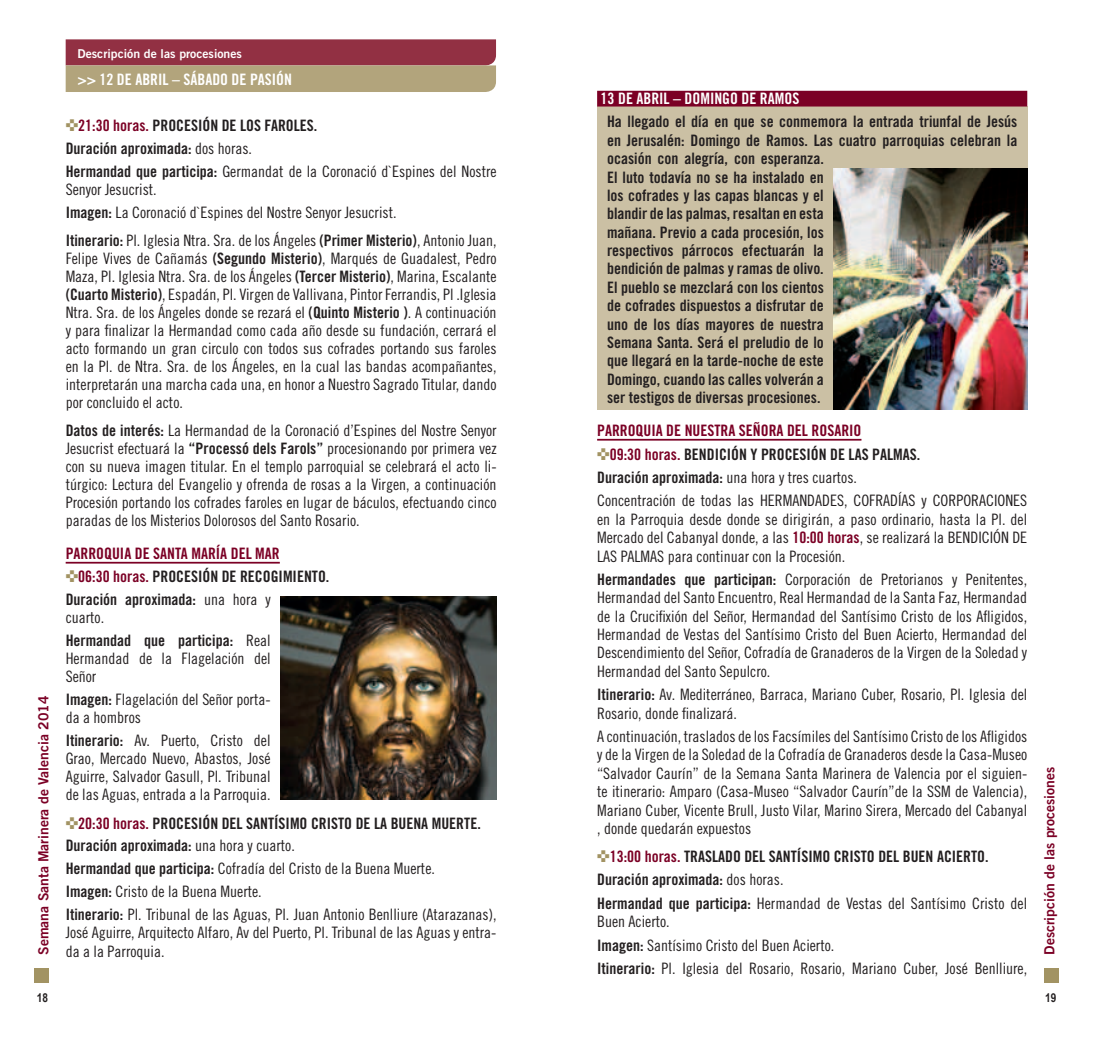
<style>
.page{position:relative;width:1095px;height:1045px;background:#fff}
.page>*{position:absolute;margin:0;border:0;box-sizing:border-box;transform-origin:0 0}
.t1{font:15.75px/18px "Trade Gothic Cond Eighteen";color:#231f20}
.t2{font:15.75px/18.4px "Trade Gothic Bold Cond Twenty";color:#231f20}
.t3{font:15.75px/23.3px "Trade Gothic Bold Cond Twenty";color:#7b0025}
.t4{font:15.75px "Trade Gothic Bold Cond Twenty";color:#fff}
.t5{font:14px "Trade Gothic Bold Two";color:#7b0025}
.t6{font:12.25px "Trade Gothic Bold Two";color:#fff}
.t7{font:700 12.25px "Arial Narrow";color:#231f20}
.s1{color:#a29363}
.s2{color:#7b0025}
.s3{font-family:"Trade Gothic Cond Eighteen"}
.s4{font-family:"Trade Gothic Bold Cond Twenty"}
.s5{color:#231f20}
.s6{font-family:"Trade Gothic Bold Cond Twenty";color:#7b0025}
</style>
<div class="page">
<div style="left:34px;top:968px;width:14px;height:15px;background:#a29363"></div>
<div style="left:1043px;top:968px;width:15px;height:15px;background:#a29363"></div>
<svg style="left:66px;top:39px;width:430px;height:53px;background:#a36c61"></svg>
<div style="left:597px;top:106px;width:430px;height:303px;background:#cbc0a4"></div>
<div style="left:597px;top:91px;width:430px;height:15px;background:#7b0025"></div>
<hr style="left:597px;top:439px;width:264px;height:1px;background:#7b0025">
<img style="left:833px;top:168px;width:194px;height:241px">
<hr style="left:66px;top:562px;width:214px;height:1px;background:#7b0025">
<img style="left:280px;top:597px;width:216px;height:202px">
<p class="t5" style="left:35px;top:954px;width:260px;rotate:-90deg">Semana Santa Marinera de Valencia 2014</p>
<p class="t6" style="left:78px;top:46px;width:166px">Descripción de las procesiones</p>
<p class="t4" style="left:78px;top:69px;width:216px">&gt;&gt; 12 DE ABRIL – SÁBADO DE PASIÓN</p>
<p class="t2" style="left:66px;top:113px;width:253px;line-height:22.9px"><span class="s1">✜</span><span class="s2">21:30 horas.</span> PROCESIÓN DE LOS FAROLES.<br>Duración aproximada: <span class="s3">dos horas.</span></p>
<p class="t1" style="left:66px;top:162px;width:432px"><span class="s4">Hermandad que participa:</span> Germandat de la Coronació d`Espines del Nostre<br>Senyor Jesucrist.</p>
<p class="t1" style="left:66px;top:198px;width:432px;line-height:28px"><span class="s4">Imagen:</span> La Coronació d`Espines del Nostre Senyor Jesucrist.<br><span class="s4">Itinerario:</span> Pl. Iglesia Ntra. Sra. de los Ángeles <span class="s4">(Primer Misterio)</span>, Antonio Juan,</p>
<p class="t1" style="left:66px;top:249px;width:432px;text-align:justify">Felipe Vives de Cañamás <span class="s4">(Segundo Misterio)</span>, Marqués de Guadalest, Pedro Maza, Pl. Iglesia Ntra. Sra. de los Ángeles <span class="s4">(Tercer Misterio)</span>, Marina, Escalante <span class="s4">(Cuarto Misterio)</span>, Espadán, Pl. Virgen de Vallivana, Pintor Ferrandis, Pl .Iglesia Ntra. Sra. de los Ángeles donde se rezará el <span class="s4">(Quinto Misterio )</span>. A continuación y para finalizar la Hermandad como cada año desde su fundación, cerrará el acto formando un gran circulo con todos sus cofrades portando sus faroles en la Pl. de Ntra. Sra. de los Ángeles, en la cual las bandas acompañantes, interpretarán una marcha cada una, en honor a Nuestro Sagrado Titular, dando por concluido el acto.</p>
<p class="t1" style="left:66px;top:421px;width:432px;text-align:justify"><span class="s4">Datos de interés:</span> La Hermandad de la Coronació d’Espines del Nostre Senyor Jesucrist efectuará la <span class="s4">“Processó dels Farols”</span> procesionando por primera vez con su nueva imagen titular. En el templo parroquial se celebrará el acto li&shy;túrgico: Lectura del Evangelio y ofrenda de rosas a la Virgen, a continuación Procesión portando los cofrades faroles en lugar de báculos, efectuando cinco paradas de los Misterios Dolorosos del Santo Rosario.</p>
<p class="t2" style="left:66px;top:542px;width:265px;line-height:23.1px"><span class="s2">PARROQU IA DE SANTA MARÍA DEL MAR<br></span><span class="s1">✜</span><span class="s2">06:30 horas.</span> PROCESIÓN DE RECOGIMIENTO.<br>Duración aproximada: <span class="s3">una hora y</span></p>
<p class="t1" style="left:66px;top:608px;width:40px">cuarto.</p>
<p class="t2" style="left:66px;top:631px;width:206px">Hermandad que participa: <span class="s3">Real</span></p>
<p class="t1" style="left:66px;top:649px;width:206px">Hermandad de la Flagelación del<br>Señor</p>
<p class="t1" style="left:66px;top:690px;width:206px"><span class="s4">Imagen:</span> Flagelación del Señor porta&shy;da a hombros</p>
<p class="t1" style="left:66px;top:731px;width:206px;text-align:justify"><span class="s4">Itinerario:</span> Av. Puerto, Cristo del Grao, Mercado Nuevo, Abastos, José Aguirre, Salvador Gasull, Pl. Tribunal de las Aguas, entrada a la Parroquia.</p>
<p class="t2" style="left:66px;top:811px;width:416px;line-height:22.9px"><span class="s1">✜</span><span class="s2">20:30 horas.</span> PROCESIÓN DEL SANTÍSIMO CRISTO DE LA BUENA MUERTE.<br>Duración aproximada: <span class="s3">una hora y cuarto.</span></p>
<p class="t1" style="left:66px;top:857px;width:432px;line-height:22.9px"><span class="s4">Hermandad que participa:</span> Cofradía del Cristo de la Buena Muerte.<br><span class="s4">Imagen:</span> Cristo de la Buena Muerte.<br><span class="s4">Itinerario:</span> Pl. Tribunal de las Aguas, Pl. Juan Antonio Benlliure (Atarazanas),</p>
<p class="t1" style="left:66px;top:923px;width:432px">José Aguirre, Arquitecto Alfaro, Av del Puerto, Pl. Tribunal de las Aguas y entra&shy;da a la Parroquia.</p>
<p class="t4" style="left:600px;top:89px;width:200px">13 DE ABRIL – DOMINGO DE RAMOS</p>
<p class="t2" style="left:607px;top:112px;width:412px">Ha llegado el día en que se conmemora la entrada triunfal de Jesús en Jerusalén: Domingo de Ramos. Las cuatro parroquias celebran la ocasión con alegría, con esperanza.<br>El luto todavía no se ha instalado en<br>los cofrades y las capas blancas y el<br>blandir de las palmas, resaltan en esta<br>mañana. Previo a cada procesión, los<br>respectivos párrocos efectuarán la<br>bendición de palmas y ramas de olivo.<br>El pueblo se mezclará con los cientos<br>de cofrades dispuestos a disfrutar de<br>uno de los días mayores de nuestra<br>Semana Santa. Será el preludio de lo<br>que llegará en la tarde-noche de este<br>Domingo, cuando las calles volverán a<br>ser testigos de diversas procesiones.</p>
<p class="t3" style="left:597px;top:419px;width:325px">PARROQU IA DE NUESTRA SEÑORA DEL ROSARIO<br><span class="s1">✜</span>09:30 horas. <span class="s5">BENDICIÓN Y PROCESIÓN DE LAS PALMAS.</span></p>
<p class="t1" style="left:597px;top:465px;width:431px;line-height:23.3px"><span class="s4">Duración aproximada:</span> una hora y tres cuartos.<br>Concentración de todas las HERMANDADES, COFRADÍAS y CORPORACIONES</p>
<p class="t1" style="left:597px;top:510px;width:431px;text-align:justify">en la Parroquia desde donde se dirigirán, a paso ordinario, hasta la Pl. del Mercado del Cabanyal donde, a las <span class="s6">10:00 horas</span>, se realizará la BENDICIÓN DE LAS PALMAS para continuar con la Procesión.</p>
<p class="t1" style="left:597px;top:570px;width:431px;text-align:justify"><span class="s4">Hermandades que participan:</span> Corporación de Pretorianos y Penitentes, Hermandad del Santo Encuentro, Real Hermandad de la Santa Faz, Hermandad de la Crucifixión del Señor, Hermandad del Santísimo Cristo de los Afligidos, Hermandad de Vestas del Santísimo Cristo del Buen Acierto, Hermandad del Descendimiento del Señor, Cofradía de Granaderos de la Virgen de la Soledad y Hermandad del Santo Sepulcro.</p>
<p class="t1" style="left:597px;top:685px;width:431px"><span class="s4">Itinerario:</span> Av. Mediterráneo, Barraca, Mariano Cuber, Rosario, Pl. Iglesia del<br>Rosario, donde finalizará.</p>
<p class="t1" style="left:597px;top:727px;width:431px;text-align:justify">A continuación, traslados de los Facsímiles del Santísimo Cristo de los Afligidos y de la Virgen de la Soledad de la Cofradía de Granaderos desde la Casa-Museo “Salvador Caurín” de la Semana Santa Marinera de Valencia por el siguien&shy;te itinerario: Amparo (Casa-Museo “Salvador Caurín”de la SSM de Valencia), Mariano Cuber, Vicente Brull, Justo Vilar, Marino Sirera, Mercado del Cabanyal , donde quedarán expuestos</p>
<p class="t2" style="left:597px;top:844px;width:393px;line-height:23.3px"><span class="s1">✜</span><span class="s2">13:00 horas.</span> TRASLADO DEL SANTÍSIMO CRISTO DEL BUEN ACIERTO.<br>Duración aproximada: <span class="s3">dos horas.</span></p>
<p class="t1" style="left:597px;top:894px;width:431px"><span class="s4">Hermandad que participa:</span> Hermandad de Vestas del Santísimo Cristo del<br>Buen Acierto.</p>
<p class="t1" style="left:597px;top:933px;width:431px;line-height:23.3px"><span class="s4">Imagen:</span> Santísimo Cristo del Buen Acierto.<br><span class="s4">Itinerario:</span> Pl. Iglesia del Rosario, Rosario, Mariano Cuber, José Benlliure,</p>
<p class="t5" style="left:1040px;top:954px;width:189px;rotate:-90deg">Descripción de las procesiones</p>
<p class="t7" style="left:37px;top:988px;width:13px">18</p>
<p class="t7" style="left:1044px;top:988px;width:13px">19</p>
</div>
